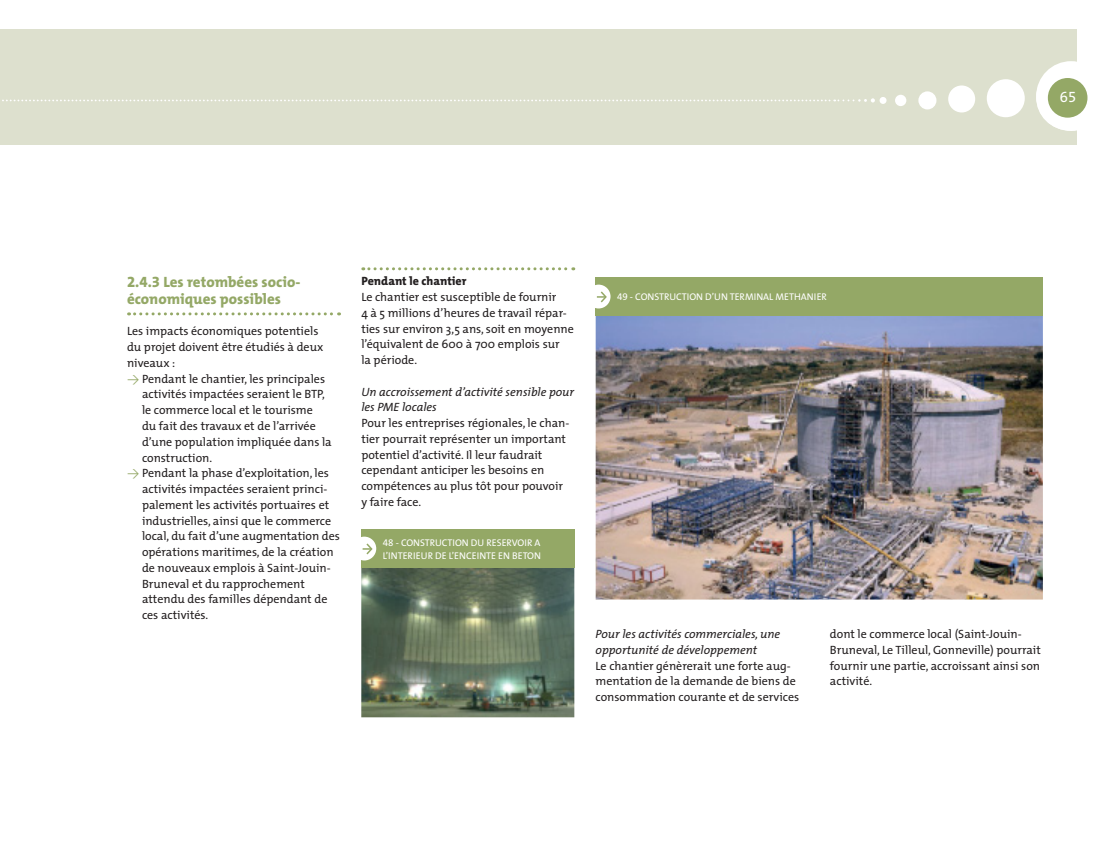
<style>
.page{position:relative;width:1106px;height:851px;background:#fff}
.page>*{position:absolute;margin:0;border:0;box-sizing:border-box;transform-origin:0 0}
.t1{font:800 15px/16.5px "The Mix";color:#94a866}
.t2{font:15px "The Mix Expert";color:#fff}
.t3{font:12px/15.8px "The Mix";color:#231f20}
.t4{font:italic 12px/15.8px "The Mix";color:#231f20}
.t5{font:800 12px "The Mix";color:#231f20}
.t6{font:9.75px/12.8px "The Mix";color:#fff}
.s1{font-family:"The Mix Extra Bold Expert";font-weight:400}
.s2{font-family:"DIN";color:#94a866}
.s3{font-family:"The Mix Expert"}
</style>
<div class="page">
<div style="left:0;top:30px;width:1076px;height:115px;background:#dde0ce"></div>
<div style="left:1036px;top:61px;width:70px;height:70px;background:#fff;border-radius:50%"></div>
<div style="left:986px;top:79px;width:38px;height:38px;background:#fff;border-radius:50%"></div>
<div style="left:948px;top:85px;width:27px;height:27px;background:#fff;border-radius:50%"></div>
<div style="left:918px;top:91px;width:18px;height:18px;background:#fff;border-radius:50%"></div>
<div style="left:895px;top:95px;width:11px;height:11px;background:#fff;border-radius:50%"></div>
<div style="left:879px;top:97px;width:7px;height:7px;background:#fff;border-radius:50%"></div>
<svg style="left:2px;top:98px;width:873px;height:4px"></svg>
<div style="left:1036px;top:65px;width:65px;height:65px;background:#fff;border-radius:50%"></div>
<div style="left:1047px;top:78px;width:40px;height:40px;background:#94a866;border-radius:50%"></div>
<svg style="left:128px;top:312px;width:211px;height:3px"></svg>
<svg style="left:363px;top:267px;width:211px;height:3px"></svg>
<img style="left:361px;top:567px;width:213px;height:150px">
<div style="left:361px;top:529px;width:213px;height:38px;background:#94a866"></div>
<div style="left:352px;top:536px;width:24px;height:24px;background:#fff;border-radius:50%"></div>
<svg style="left:362px;top:543px;width:11px;height:12px"></svg>
<img style="left:595px;top:315px;width:447px;height:284px">
<div style="left:595px;top:277px;width:447px;height:38px;background:#94a866"></div>
<div style="left:586px;top:284px;width:24px;height:24px;background:#fff;border-radius:50%"></div>
<svg style="left:597px;top:291px;width:11px;height:13px"></svg>
<p class="t2" style="left:1060px;top:88px;width:18px">65</p>
<p class="t1" style="left:127px;top:275px;width:175px"><span class="s1">2.4.3</span> Les retombées socio&shy;économiques possibles</p>
<p class="t3" style="left:127px;top:324px;width:193px">Les impacts économiques potentiels</p>
<p class="t3" style="left:127px;top:340px;width:198px">du projet doivent être étudiés à deux</p>
<p class="t3" style="left:127px;top:355px;width:50px">niveaux :</p>
<p class="t3" style="left:127px;top:371px;width:200px"><span class="s2">&gt;</span> Pendant le chantier, les principales</p>
<p class="t3" style="left:142px;top:387px;width:184px">activités impactées seraient le BTP,</p>
<p class="t3" style="left:142px;top:403px;width:172px">le commerce local et le tourisme</p>
<p class="t3" style="left:142px;top:418px;width:175px">du fait des travaux et de l’arrivée</p>
<p class="t3" style="left:142px;top:434px;width:191px">d’une population impliquée dans la</p>
<p class="t3" style="left:142px;top:450px;width:72px">construction.</p>
<p class="t3" style="left:127px;top:466px;width:203px"><span class="s2">&gt;</span> Pendant la phase d’exploitation, les</p>
<p class="t3" style="left:142px;top:481px;width:187px">activités impactées seraient princi-</p>
<p class="t3" style="left:142px;top:497px;width:189px">palement les activités portuaires et</p>
<p class="t3" style="left:142px;top:513px;width:191px">industrielles, ainsi que le commerce</p>
<p class="t3" style="left:142px;top:529px;width:199px">local, du fait d’une augmentation des</p>
<p class="t3" style="left:142px;top:544px;width:193px">opérations maritimes, de la création</p>
<p class="t3" style="left:142px;top:560px;width:190px">de nouveaux emplois à Saint-Jouin-</p>
<p class="t3" style="left:142px;top:576px;width:164px">Bruneval et du rapprochement</p>
<p class="t3" style="left:142px;top:592px;width:187px">attendu des familles dépendant de</p>
<p class="t3" style="left:142px;top:607px;width:68px">ces activités.</p>
<p class="t5" style="left:361px;top:275px;width:107px">Pendant le chantier</p>
<p class="t3" style="left:361px;top:289px;width:214px">Le chantier est susceptible de fournir<br>4 à 5 millions d’heures de travail répar&shy;ties sur environ 3,5 ans, soit en moyenne l’équivalent de 600 à 700 emplois sur<br>la période.</p>
<p class="t4" style="left:361px;top:384px;width:214px">Un accroissement d’activité sensible pour les PME locales</p>
<p class="t3" style="left:361px;top:415px;width:209px">Pour les entreprises régionales, le chan&shy;tier pourrait représenter un important potentiel d’activité. Il leur faudrait cependant anticiper les besoins en compétences au plus tôt pour pouvoir y faire face.</p>
<p class="t6" style="left:383px;top:537px;width:160px"><span class="s3">48</span> - CONSTRUCTION DU RESERVOIR A<br>L’INTERIEUR DE L’ENCEINTE EN BETON</p>
<p class="t6" style="left:617px;top:290px;width:211px"><span class="s3">49</span> - CONSTRUCTION D’UN TERMINAL METHANIER</p>
<p class="t4" style="left:595px;top:626px;width:186px">Pour les activités commerciales, une opportunité de développement</p>
<p class="t3" style="left:595px;top:658px;width:205px">Le chantier génèrerait une forte aug&shy;mentation de la demande de biens de consommation courante et de services</p>
<p class="t3" style="left:830px;top:626px;width:212px">dont le commerce local (Saint-Jouin-Bruneval, Le Tilleul, Gonneville) pourrait fournir une partie, accroissant ainsi son activité.</p>
</div>
